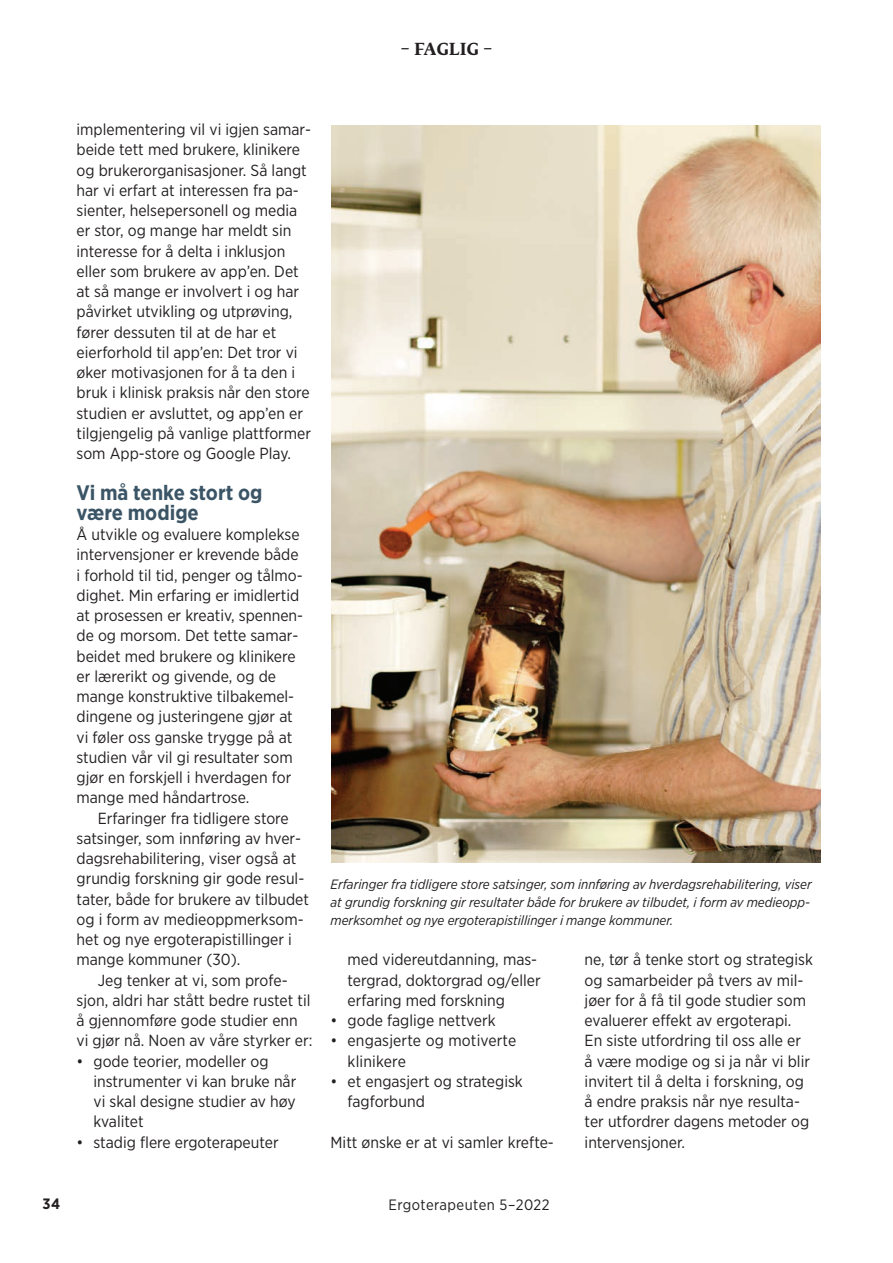
<style>
.page{position:relative;width:893px;height:1263px;background:#fff}
.page>*{position:absolute;margin:0;border:0;box-sizing:border-box;transform-origin:0 0}
.t1{font:700 21px/20.2px "Gotham Narrow";color:#3b5566}
.t2{font:700 16.5px "Fedra Serif B Std";letter-spacing:.015em;color:#231f20}
.t3{font:16.05px/20.2px "Gotham Narrow";color:#231f20}
.t4{font:15px "Gotham Narrow";letter-spacing:.03em;color:#231f20}
.t5{font:700 15px "Gotham Narrow";color:#231f20}
.t6{font:italic 13.5px/18px "Gotham Narrow";color:#231f20}
</style>
<div class="page">
<img style="left:331px;top:125px;width:490px;height:737px">
<p class="t2" style="left:400px;top:38px;width:93px">– FAGLIG –</p>
<p class="t3" style="left:77px;top:119px;width:236px">implementering vil vi igjen samar&shy;beide tett med brukere, klinikere og brukerorganisasjoner. Så langt har vi erfart at interessen fra pa&shy;sienter, helsepersonell og media er stor, og mange har meldt sin interesse for å delta i inklusjon eller som brukere av app’en. Det at så mange er involvert i og har påvirket utvikling og utprøving, fører dessuten til at de har et eierforhold til app’en: Det tror vi øker motivasjonen for å ta den i bruk i klinisk praksis når den store studien er avsluttet, og app’en er tilgjengelig på vanlige plattformer som App-store og Google Play.</p>
<h1 class="t1" style="left:77px;top:482px;width:187px">Vi må tenke stort og være modige</h1>
<p class="t3" style="left:77px;top:524px;width:228px">Å utvikle og evaluere komplekse intervensjoner er krevende både i forhold til tid, penger og tålmo&shy;dighet. Min erfaring er imidlertid at prosessen er kreativ, spennen&shy;de og morsom. Det tette samar&shy;beidet med brukere og klinikere er lærerikt og givende, og de mange konstruktive tilbakemel&shy;dingene og justeringene gjør at vi føler oss ganske trygge på at studien vår vil gi resultater som gjør en forskjell i hverdagen for mange med håndartrose.</p>
<p class="t3" style="left:77px;top:807px;width:234px;text-indent:21px">Erfaringer fra tidligere store satsinger, som innføring av hver&shy;dagsrehabilitering, viser også at grundig forskning gir gode resul&shy;tater, både for brukere av tilbudet og i form av medieoppmerksom&shy;het og nye ergoterapistillinger i mange kommuner (30).</p>
<p class="t3" style="left:77px;top:969px;width:237px;text-indent:21px">Jeg tenker at vi, som profe&shy;sjon, aldri har stått bedre rustet til å gjennomføre gode studier enn vi gjør nå. Noen av våre styrker er:</p>
<p class="t3" style="left:94px;top:1050px;width:204px;text-indent:-17px">• gode teorier, modeller og instrumenter vi kan bruke når vi skal designe studier av høy kvalitet</p>
<p class="t3" style="left:77px;top:1131px;width:204px">• stadig flere ergoterapeuter</p>
<p class="t6" style="left:331px;top:875px;width:483px">Erfaringer fra tidligere store satsinger, som innføring av hverdagsrehabilitering, viser at grundig forskning gir resultater både for brukere av tilbudet, i form av medieopp&shy;merksomhet og nye ergoterapistillinger i mange kommuner.</p>
<p class="t3" style="left:348px;top:949px;width:195px">med videreutdanning, mas&shy;tergrad, doktorgrad og/eller erfaring med forskning</p>
<p class="t3" style="left:331px;top:1010px;width:167px">• gode faglige nettverk</p>
<p class="t3" style="left:348px;top:1030px;width:170px;text-indent:-17px">• engasjerte og motiverte klinikere</p>
<p class="t3" style="left:348px;top:1071px;width:177px;text-indent:-17px">• et engasjert og strategisk fagforbund</p>
<p class="t3" style="left:331px;top:1131px;width:225px">Mitt ønske er at vi samler krefte-</p>
<p class="t3" style="left:585px;top:949px;width:230px">ne, tør å tenke stort og strategisk og samarbeider på tvers av mil&shy;jøer for å få til gode studier som evaluerer effekt av ergoterapi.<br>En siste utfordring til oss alle er å være modige og si ja når vi blir invitert til å delta i forskning, og å endre praksis når nye resulta&shy;ter utfordrer dagens metoder og intervensjoner.</p>
<p class="t5" style="left:43px;top:1194px;width:19px">34</p>
<p class="t4" style="left:388px;top:1196px;width:163px">Ergoterapeuten 5–2022</p>
</div>
